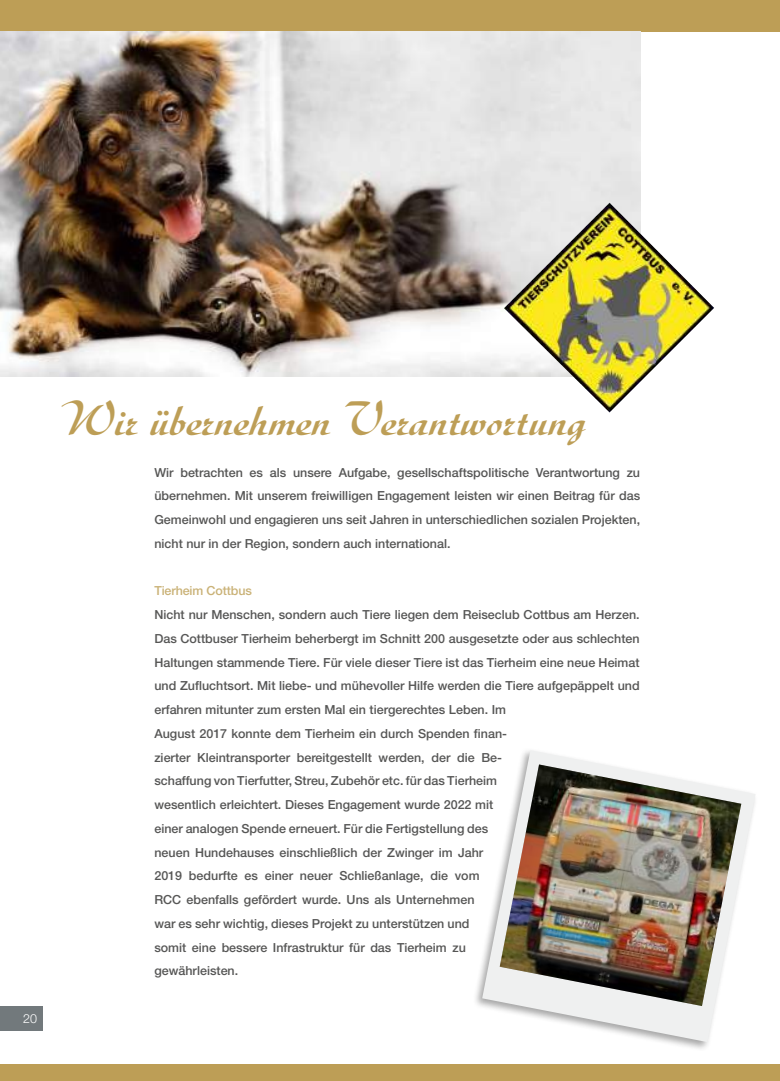
<style>
.page{position:relative;width:780px;height:1081px;background:#fff}
.page>*{position:absolute;margin:0;border:0;box-sizing:border-box;transform-origin:0 0}
.t1{font:700 48.75px "Diskus LT Std";color:#bd9e56}
.t2{font:500 12.5px/23.8px "Helvetica Neue LT Std";color:#565655;text-align:justify}
.t3{font:500 12.5px "Helvetica Neue LT Std";letter-spacing:-.01em;color:#cab277}
.t4{font:300 12.5px "Helvetica Neue LT Std";color:#fff}
</style>
<div class="page">
<div style="left:0;top:1064px;width:780px;height:17px;background:#bd9e56"></div>
<div style="left:0;top:1006px;width:43px;height:25px;background:#72797c"></div>
<div style="left:0;top:0;width:780px;height:32px;background:#bd9e56"></div>
<img style="left:0;top:32px;width:640px;height:344px">
<img style="left:504px;top:203px;width:210px;height:209px">
<svg style="left:482px;top:750px;width:273px;height:292px"></svg>
<img style="left:499px;top:764px;width:242px;height:242px">
<p class="t4" style="left:23px;top:1011px;width:15px">20</p>
<h1 class="t1" style="left:60px;top:390px;width:528px">Wir übernehmen Verantwortung</h1>
<p class="t2" style="left:154px;top:460px;width:487px">Wir betrachten es als unsere Aufgabe, gesellschaftspolitische Verantwortung zu übernehmen. Mit unserem freiwilligen Engagement leisten wir einen Beitrag für das Gemeinwohl und engagieren uns seit Jahren in unterschiedlichen sozialen Projekten, nicht nur in der Region, sondern auch international.</p>
<p class="t3" style="left:154px;top:583px;width:99px">Tierheim Cottbus</p>
<p class="t2" style="left:154px;top:602px;width:487px;text-align:left">Nicht nur Menschen, sondern auch Tiere liegen dem Reiseclub Cottbus am Herzen.<br>Das Cottbuser Tierheim beherbergt im Schnitt 200 ausgesetzte oder aus schlechten Haltungen stammende Tiere. Für viele dieser Tiere ist das Tierheim eine neue Heimat und Zufluchtsort. Mit liebe- und mühevoller Hilfe werden die Tiere aufgepäppelt und erfahren mitunter zum ersten Mal ein tiergerechtes Leben. Im<br>August 2017 konnte dem Tierheim ein durch Spenden finan-<br>zierter Kleintransporter bereitgestellt werden, der die Be-<br>schaffung von Tierfutter, Streu, Zubehör etc. für das Tierheim<br>wesentlich erleichtert. Dieses Engagement wurde 2022 mit<br>einer analogen Spende erneuert. Für die Fertigstellung des<br>neuen Hundehauses einschließlich der Zwinger im Jahr<br>2019 bedurfte es einer neuer Schließanlage, die vom<br>RCC ebenfalls gefördert wurde. Uns als Unternehmen<br>war es sehr wichtig, dieses Projekt zu unterstützen und<br>somit eine bessere Infrastruktur für das Tierheim zu<br>gewährleisten.</p>
</div>
